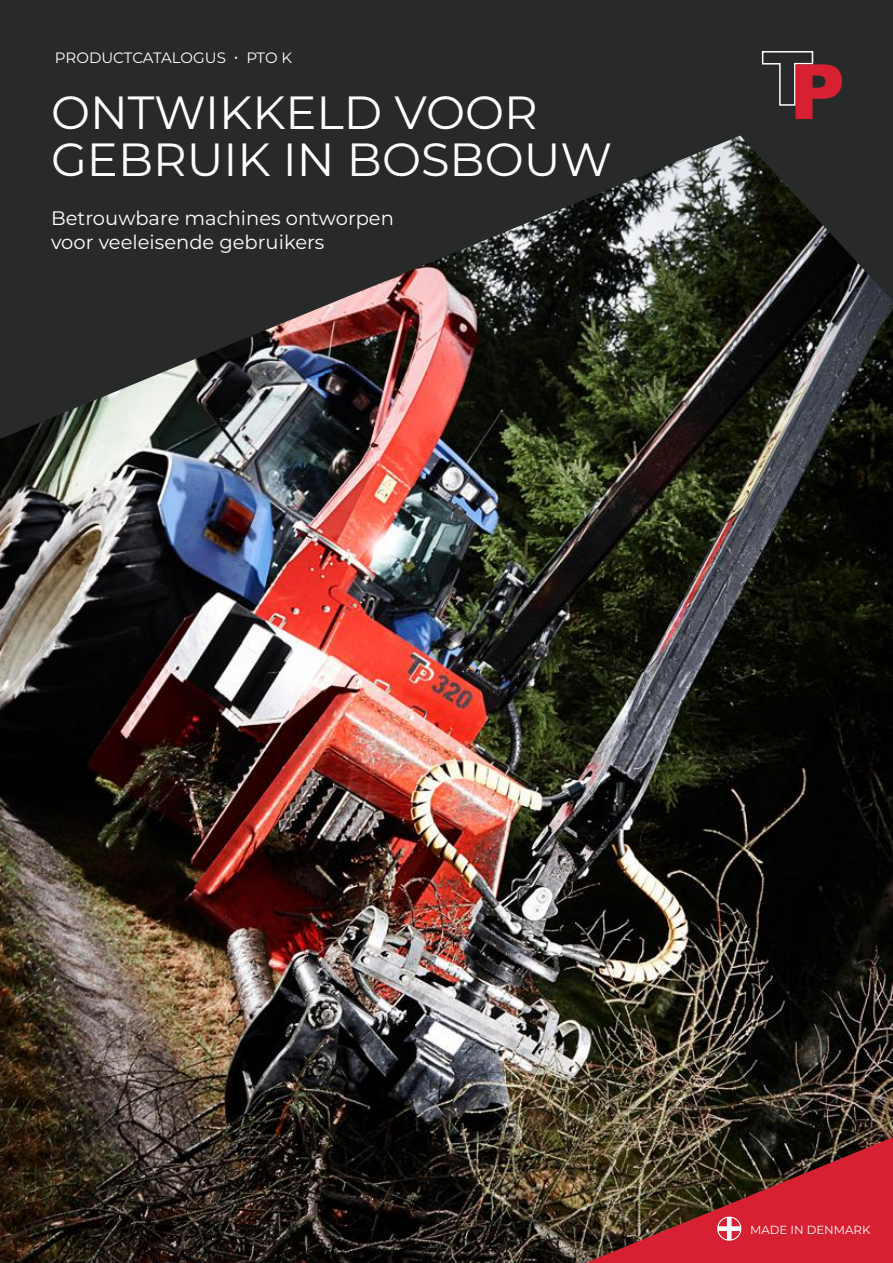
<style>
.page{position:relative;width:893px;height:1263px;background:#fff}
.page>*{position:absolute;margin:0;border:0;box-sizing:border-box;transform-origin:0 0}
.t1{font:46.5px/46.5px "Montserrat";color:#fff}
.t2{font:19.5px/23.4px "Montserrat";color:#fff}
.t3{font:15px "Montserrat";letter-spacing:-.01em;color:#fff}
.t4{font:11.7px "Montserrat";color:#fff}
</style>
<div class="page">
<img style="left:0;top:439px;width:893px;height:824px">
<svg style="left:0;top:0;width:893px;height:439px;background:#353331"></svg>
<svg style="left:761px;top:50px;width:81px;height:69px;background:#683237"></svg>
<svg style="left:585px;top:1137px;width:308px;height:126px;background:#8b2f2d"></svg>
<p class="t3" style="left:55px;top:47px;width:239px">PRODUCTCATALOGUS • PTO K</p>
<h1 class="t1" style="left:51px;top:88px;width:563px">ONTWIKKELD VOOR<br>GEBRUIK IN BOSBOUW</h1>
<p class="t2" style="left:51px;top:206px;width:344px">Betrouwbare machines ontworpen voor veeleisende gebruikers</p>
<p class="t4" style="left:750px;top:1222px;width:122px">MADE IN DENMARK</p>
</div>
